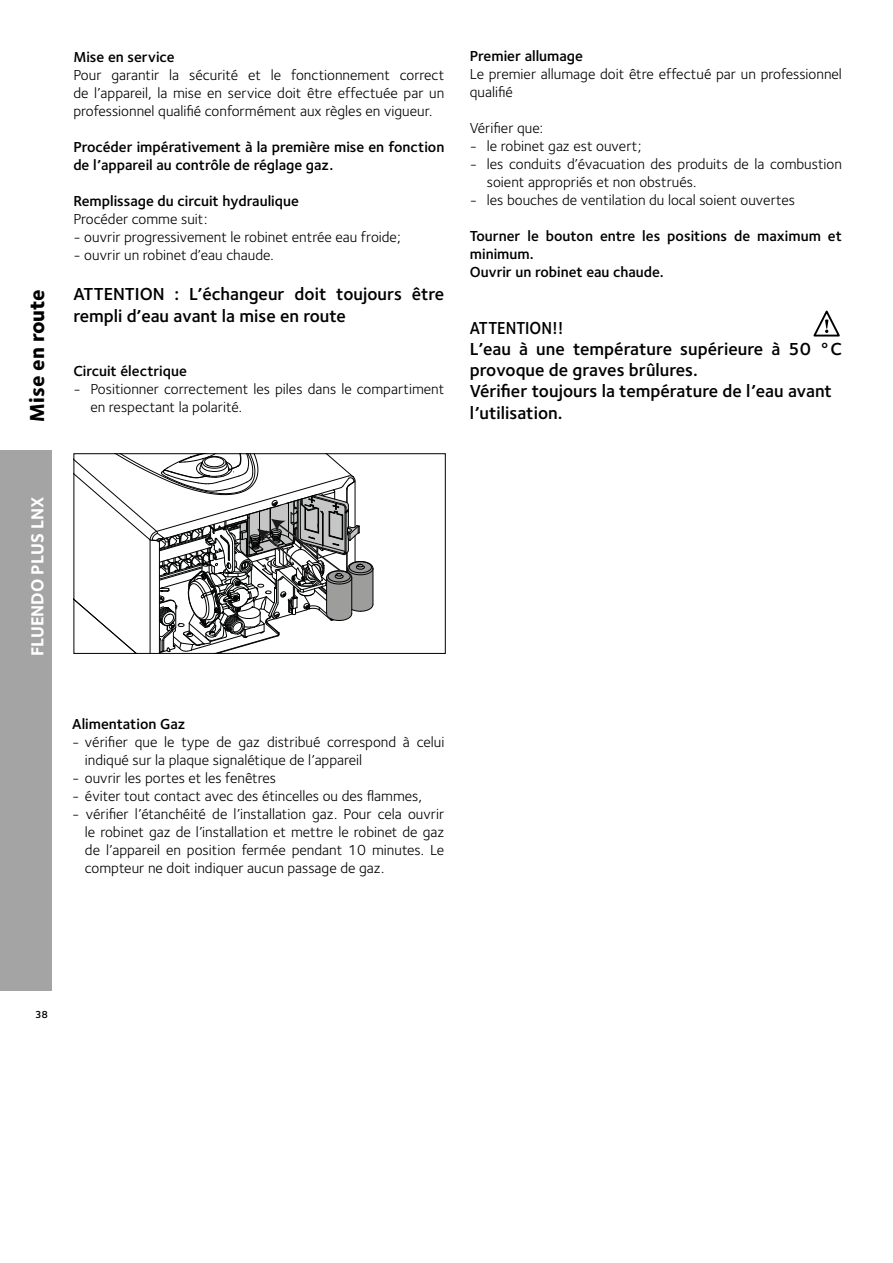
<style>
.page{position:relative;width:893px;height:1263px;background:#fff}
.page>*{position:absolute;margin:0;border:0;box-sizing:border-box;transform-origin:0 0}
.t1{font:800 21px "Foundry Sterling";color:#000}
.t2{font:600 18px/21.1px "Foundry Sterling";color:#000;scale:.9 1}
.t3{font:600 18px/21.6px "Foundry Sterling";color:#000}
.t4{font:700 18px "Foundry Sterling";color:#fff}
.t5{font:15px/18px "Foundry Sterling";color:#000}
.t6{font:600 15px/18px "Foundry Sterling";color:#000}
.t7{font:600 10.5px "Foundry Sterling";color:#000}
</style>
<div class="page">
<div style="left:0;top:451px;width:51px;height:540px;background:#a4a4a4"></div>
<svg style="left:813px;top:310px;width:27px;height:27px"></svg>
<hr style="left:373px;top:568px;width:1px;height:36px;background:#010202">
<svg style="left:76px;top:455px;width:297px;height:197px"></svg>
<div style="left:74px;top:453px;width:372px;height:201px;border:1px solid #000"></div>
<h1 class="t1" style="left:22px;top:421px;width:134px;rotate:-90deg">Mise en route</h1>
<p class="t6" style="left:73px;top:48px;width:103px">Mise en service</p>
<p class="t5" style="left:73px;top:66px;width:372px;text-align:justify">Pour garantir la sécurité et le fonctionnement correct de l’appareil, la mise en service doit être effectuée par un professionnel qualifié conformément aux règles en vigueur.</p>
<p class="t6" style="left:73px;top:138px;width:372px">Procéder impérativement à la première mise en fonction de l’appareil au contrôle de réglage gaz.</p>
<p class="t6" style="left:73px;top:192px;width:227px">Remplissage du circuit hydraulique</p>
<p class="t5" style="left:73px;top:210px;width:136px">Procéder comme suit:</p>
<p class="t5" style="left:73px;top:228px;width:329px">- ouvrir progressivement le robinet entrée eau froide;</p>
<p class="t5" style="left:73px;top:246px;width:202px">- ouvrir un robinet d’eau chaude.</p>
<p class="t3" style="left:73px;top:283px;width:372px">ATTENTION : L’échangeur doit toujours être rempli d’eau avant la mise en route</p>
<p class="t6" style="left:73px;top:361px;width:115px">Circuit électrique</p>
<p class="t5" style="left:90px;top:379px;width:355px;text-indent:-17px">- Positionner correctement les piles dans le compartiment en respectant la polarité.</p>
<p class="t6" style="left:470px;top:47px;width:115px">Premier allumage</p>
<p class="t5" style="left:470px;top:65px;width:374px">Le premier allumage doit être effectué par un professionnel qualifié</p>
<p class="t5" style="left:470px;top:119px;width:75px">Vérifier que:</p>
<p class="t5" style="left:470px;top:137px;width:173px">- le robinet gaz est ouvert;</p>
<p class="t5" style="left:487px;top:155px;width:357px;text-indent:-17px">- les conduits d’évacuation des produits de la combustion soient appropriés et non obstrués.</p>
<p class="t5" style="left:470px;top:191px;width:327px">- les bouches de ventilation du local soient ouvertes</p>
<p class="t6" style="left:470px;top:227px;width:374px">Tourner le bouton entre les positions de maximum et minimum.<br>Ouvrir un robinet eau chaude.</p>
<p class="t2" style="left:470px;top:317px;width:415px">ATTENTION!!<br>L’eau à une température supérieure à 50 °C provoque de graves brûlures.<br>Vérifier toujours la température de l’eau avant l’utilisation.</p>
<p class="t4" style="left:25px;top:656px;width:161px;rotate:-90deg">FLUENDO PLUS LNX</p>
<p class="t6" style="left:72px;top:714px;width:115px">Alimentation Gaz</p>
<p class="t5" style="left:85px;top:732px;width:361px;text-indent:-13px">- vérifier que le type de gaz distribué correspond à celui indiqué sur la plaque signalétique de l’appareil</p>
<p class="t5" style="left:72px;top:768px;width:206px">- ouvrir les portes et les fenêtres</p>
<p class="t5" style="left:72px;top:786px;width:351px">- éviter tout contact avec des étincelles ou des flammes,</p>
<p class="t5" style="left:85px;top:804px;width:361px;text-align:justify;text-indent:-13px">- vérifier l’étanchéité de l’installation gaz. Pour cela ouvrir le robinet gaz de l’installation et mettre le robinet de gaz de l’appareil en position fermée pendant 10 minutes. Le compteur ne doit indiquer aucun passage de gaz.</p>
<p class="t7" style="left:35px;top:1007px;width:15px">38</p>
</div>
